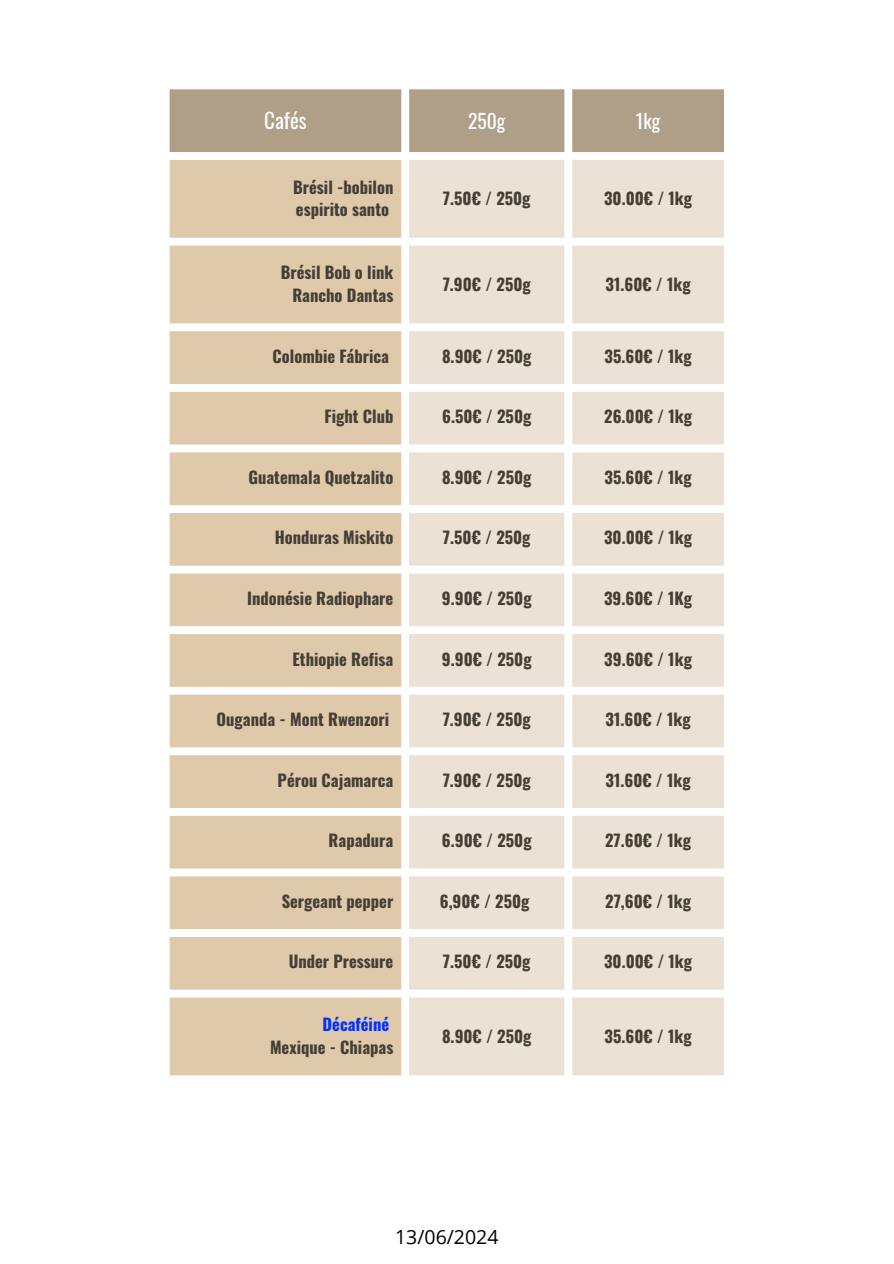
<style>
.page{position:relative;width:894px;height:1264px;background:#fff}
.page>*{position:absolute;margin:0;border:0;box-sizing:border-box;transform-origin:0 0}
.t1{font:21px "Oswald";color:#fff}
.t2{font:19.5px "Open Sans";color:#000}
.t3{font:19.5px "Oswald";color:#fff}
.t4{font:700 16.5px "Oswald";color:#443e35}
.t5{font:700 16.5px "Oswald";color:#0430fd}
</style>
<div class="page">
<div style="left:170px;top:89px;width:553px;height:63px;background:#af9f88"></div>
<svg style="left:170px;top:160px;width:231px;height:915px;background:#e2cfb4"></svg>
<svg style="left:409px;top:160px;width:314px;height:915px;background:#ede5da"></svg>
<p class="t1" style="left:264px;top:104px;width:44px">Cafés</p>
<p class="t3" style="left:468px;top:105px;width:39px">250g</p>
<p class="t3" style="left:635px;top:105px;width:26px">1kg</p>
<p class="t4" style="left:293px;top:174px;width:102px">Brésil -bobilon</p>
<p class="t4" style="left:296px;top:196px;width:95px">espirito santo</p>
<p class="t4" style="left:281px;top:260px;width:114px">Brésil Bob o link</p>
<p class="t4" style="left:292px;top:282px;width:102px">Rancho Dantas</p>
<p class="t4" style="left:443px;top:185px;width:89px">7.50€ / 250g</p>
<p class="t4" style="left:604px;top:185px;width:89px">30.00€ / 1kg</p>
<p class="t4" style="left:442px;top:271px;width:90px">7.90€ / 250g</p>
<p class="t4" style="left:605px;top:271px;width:87px">31.60€ / 1kg</p>
<p class="t4" style="left:272px;top:343px;width:118px">Colombie Fábrica</p>
<p class="t4" style="left:442px;top:343px;width:91px">8.90€ / 250g</p>
<p class="t4" style="left:604px;top:343px;width:89px">35.60€ / 1kg</p>
<p class="t4" style="left:324px;top:403px;width:70px">Fight Club</p>
<p class="t4" style="left:442px;top:403px;width:91px">6.50€ / 250g</p>
<p class="t4" style="left:604px;top:403px;width:89px">26.00€ / 1kg</p>
<p class="t4" style="left:248px;top:464px;width:146px">Guatemala Quetzalito</p>
<p class="t4" style="left:442px;top:464px;width:91px">8.90€ / 250g</p>
<p class="t4" style="left:604px;top:464px;width:89px">35.60€ / 1kg</p>
<p class="t4" style="left:275px;top:525px;width:120px">Honduras Miskito</p>
<p class="t4" style="left:443px;top:525px;width:89px">7.50€ / 250g</p>
<p class="t4" style="left:604px;top:525px;width:89px">30.00€ / 1kg</p>
<p class="t4" style="left:247px;top:585px;width:148px">Indonésie Radiophare</p>
<p class="t4" style="left:442px;top:585px;width:91px">9.90€ / 250g</p>
<p class="t4" style="left:604px;top:585px;width:89px">39.60€ / 1Kg</p>
<p class="t4" style="left:292px;top:646px;width:102px">Ethiopie Refisa</p>
<p class="t4" style="left:442px;top:646px;width:91px">9.90€ / 250g</p>
<p class="t4" style="left:604px;top:646px;width:89px">39.60€ / 1kg</p>
<p class="t4" style="left:216px;top:706px;width:174px">Ouganda - Mont Rwenzori</p>
<p class="t4" style="left:442px;top:706px;width:90px">7.90€ / 250g</p>
<p class="t4" style="left:605px;top:706px;width:87px">31.60€ / 1kg</p>
<p class="t4" style="left:277px;top:767px;width:117px">Pérou Cajamarca</p>
<p class="t4" style="left:442px;top:767px;width:90px">7.90€ / 250g</p>
<p class="t4" style="left:605px;top:767px;width:87px">31.60€ / 1kg</p>
<p class="t4" style="left:328px;top:827px;width:66px">Rapadura</p>
<p class="t4" style="left:442px;top:827px;width:91px">6.90€ / 250g</p>
<p class="t4" style="left:605px;top:827px;width:87px">27.60€ / 1kg</p>
<p class="t4" style="left:281px;top:888px;width:113px">Sergeant pepper</p>
<p class="t4" style="left:439px;top:888px;width:91px">6,90€ / 250g</p>
<p class="t4" style="left:605px;top:888px;width:87px">27,60€ / 1kg</p>
<p class="t4" style="left:289px;top:948px;width:106px">Under Pressure</p>
<p class="t4" style="left:443px;top:948px;width:89px">7.50€ / 250g</p>
<p class="t4" style="left:604px;top:948px;width:89px">30.00€ / 1kg</p>
<p class="t5" style="left:322px;top:1011px;width:68px">Décaféiné</p>
<p class="t4" style="left:270px;top:1034px;width:125px">Mexique - Chiapas</p>
<p class="t4" style="left:442px;top:1022px;width:91px">8.90€ / 250g</p>
<p class="t4" style="left:604px;top:1022px;width:89px">35.60€ / 1kg</p>
<h1 class="t2" style="left:395px;top:1223px;width:105px">13/06/2024</h1>
</div>
